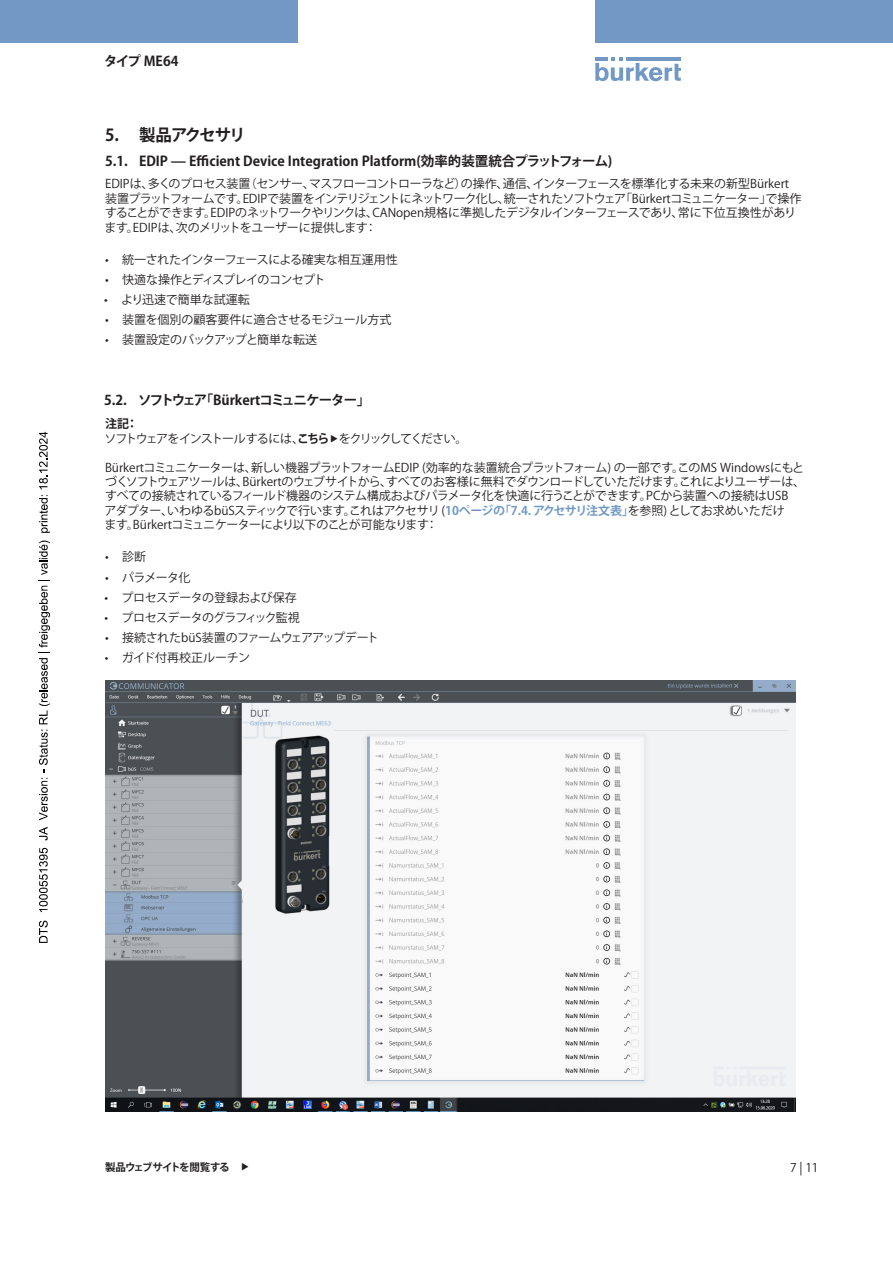
<style>
.page{position:relative;width:893px;height:1263px;background:#fff}
.page>*{position:absolute;margin:0;border:0;box-sizing:border-box;transform-origin:0 0}
.t1{font:700 16.5px "Koz Go Pro";letter-spacing:-.095em;color:#231f20}
.t2{font:700 13.5px "Koz Go Pro";color:#231f20}
.t3{font:700 13.5px "Koz Go Pro";letter-spacing:-.08em;color:#231f20}
.Bodytext___8pt{font:12px/14.4px "Koz Go Pro";letter-spacing:-.04em;color:#231f20}
.Bodytext___8pt-2{font:12px "Koz Go Pro";letter-spacing:-.06em;color:#231f20}
.Bodytext___8pt-3{font:12px "Koz Go Pro";letter-spacing:-.095em;color:#231f20}
.Bodytext___8pt-4{font:12px "Koz Go Pro";color:#231f20}
.Bodytext___8pt-5{font:12px "Koz Go Pro";letter-spacing:-.005em;color:#231f20}
.Bodytext___8pt-6{font:12px "Koz Go Pro";letter-spacing:-.01em;color:#231f20}
.Bodytext___8pt___bol{font:700 12px "Koz Go Pro";color:#231f20}
.t4{font:700 10.5px "Koz Go Pro";letter-spacing:-.075em;color:#231f20}
.s1{font-weight:700}
.s2{font-weight:700;color:#7299c6}
</style>
<div class="page">
<svg style="left:595px;top:57px;width:86px;height:24px"></svg>
<hr style="left:626px;top:57px;width:55px;height:4px;background:#7299c6">
<div style="left:0;top:0;width:298px;height:42px;background:#7299c6"></div>
<div style="left:595px;top:0;width:298px;height:42px;background:#7299c6"></div>
<img style="left:105px;top:680px;width:690px;height:432px">
<svg style="left:39px;top:920px;width:9px;height:23px"></svg>
<svg style="left:39px;top:848px;width:9px;height:64px"></svg>
<svg style="left:39px;top:827px;width:9px;height:13px"></svg>
<svg style="left:39px;top:540px;width:11px;height:280px"></svg>
<svg style="left:39px;top:495px;width:11px;height:38px"></svg>
<svg style="left:39px;top:432px;width:9px;height:57px"></svg>
<p class="t2" style="left:104px;top:52px;width:76px">タイプ ME64</p>
<p class="t1" style="left:105px;top:124px;width:142px">5. 製品アクセサリ</p>
<p class="t2" style="left:105px;top:152px;width:509px">5.1. EDIP — Efficient Device Integration Platform(効率的装置統合プラットフォーム)</p>
<p class="Bodytext___8pt" style="left:105px;top:177px;width:698px">EDIPは、多くのプロセス装置（センサー、マスフローコントローラなど）の操作、通信、インターフェースを標準化する未来の新型Bürkert装置プラットフォームです。EDIPで装置をインテリジェントにネットワーク化し、統一されたソフトウェア「Bürkertコミュニケーター」で操作することができます。EDIPのネットワークやリンクは、CANopen規格に準拠したデジタルインターフェースであり、常に下位互換性があります。EDIPは、次のメリットをユーザーに提供します：</p>
<p class="Bodytext___8pt" style="left:105px;top:253px;width:294px">• 統一されたインターフェースによる確実な相互運用性</p>
<p class="Bodytext___8pt-2" style="left:105px;top:272px;width:222px">• 快適な操作とディスプレイのコンセプト</p>
<p class="Bodytext___8pt-4" style="left:104px;top:292px;width:147px">• より迅速で簡単な試運転</p>
<p class="Bodytext___8pt-5" style="left:105px;top:312px;width:288px">• 装置を個別の顧客要件に適合させるモジュール方式</p>
<p class="Bodytext___8pt-4" style="left:105px;top:332px;width:214px">• 装置設定のバックアップと簡単な転送</p>
<p class="t3" style="left:104px;top:392px;width:268px">5.2. ソフトウェア「Bürkertコミュニケーター」</p>
<p class="Bodytext___8pt___bol" style="left:105px;top:416px;width:34px">注記：</p>
<p class="Bodytext___8pt-3" style="left:104px;top:431px;width:364px">ソフトウェアをインストールするには、<span class="s1">こちら</span> をクリックしてください。</p>
<p class="Bodytext___8pt" style="left:105px;top:460px;width:702px">Bürkertコミュニケーターは、新しい機器プラットフォームEDIP (効率的な装置統合プラットフォーム) の一部です。このMS Windowsにもとづくソフトウェアツールは、Bürkertのウェブサイトから、すべてのお客様に無料でダウンロードしていただけます。これによりユーザーは、すべての接続されているフィールド機器のシステム構成およびパラメータ化を快適に行うことができます。PCから装置への接続はUSB<br>アダプター、いわゆるbüSスティックで行います。これはアクセサリ (<span class="s2">10ページの「7.4. アクセサリ注文表」</span>を参照) としてお求めいただけ<br>ます。Bürkertコミュニケーターにより以下のことが可能なります：</p>
<p class="Bodytext___8pt" style="left:105px;top:550px;width:43px">• 診断</p>
<p class="Bodytext___8pt" style="left:105px;top:570px;width:87px">• パラメータ化</p>
<p class="Bodytext___8pt" style="left:104px;top:590px;width:194px">• プロセスデータの登録および保存</p>
<p class="Bodytext___8pt-2" style="left:104px;top:609px;width:197px">• プロセスデータのグラフィック監視</p>
<p class="Bodytext___8pt" style="left:105px;top:630px;width:275px">• 接続されたbüS装置のファームウェアアップデート</p>
<p class="Bodytext___8pt-6" style="left:105px;top:649px;width:147px">• ガイド付再校正ルーチン</p>
<p class="t4" style="left:105px;top:1161px;width:126px">製品ウェブサイトを閲覧する</p>
<p class="Bodytext___8pt" style="left:790px;top:1160px;width:30px">7 | 11</p>
</div>
